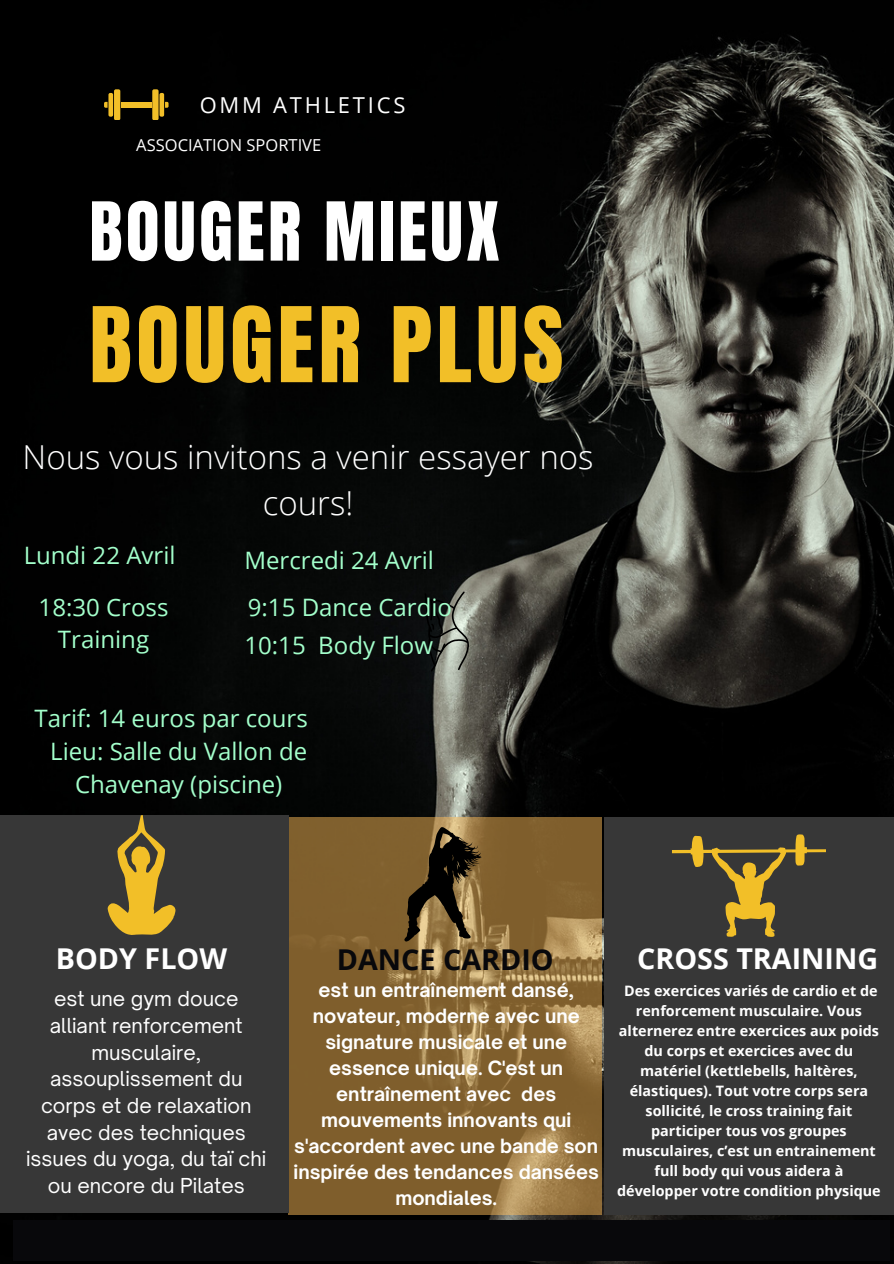
<style>
.page{position:relative;width:894px;height:1264px;background:#fff}
.page>*{position:absolute;margin:0;border:0;box-sizing:border-box;transform-origin:0 0}
.t1{font:88.5px "Anton";letter-spacing:.05em;color:#f2bf28}
.t2{font:69px "Anton";letter-spacing:.05em;color:#fff}
.t3{font:300 33px/46.2px "Open Sans";color:#fff;text-align:center}
.t4{font:700 28.65px "Open Sans";color:#fff}
.t5{font:700 28.65px "Open Sans";color:#08080b}
.t6{font:24px/32.7px "Open Sans";color:#a3ffcb;text-align:center}
.t7{font:21.9px "Open Sans";letter-spacing:.125em;color:#fff}
.t8{font:19.8px/26.7px "Open Sauce One";color:#fff;text-align:center}
.t9{font:700 18.75px/25.8px "Open Sauce One";color:#fff;text-align:center}
.t10{font:16.5px "Open Sans";color:#fff}
.t11{font:700 14.4px/20.1px "Open Sans";color:#fff;text-align:center}
</style>
<div class="page">
<img style="left:0;top:0;width:893px;height:1263px">
<svg style="left:289px;top:817px;width:312px;height:397px;background:#886734"></svg>
<div style="left:0;top:815px;width:289px;height:397px;background:#373737"></div>
<div style="left:603px;top:817px;width:290px;height:397px;background:#373737"></div>
<div style="left:121px;top:102px;width:30px;height:6px;background:#f2bf28"></div>
<svg style="left:165px;top:102px;width:3px;height:6px"></svg>
<svg style="left:104px;top:102px;width:3px;height:6px"></svg>
<div style="left:108px;top:93px;width:5px;height:24px;background:#f2bf28;border-radius:2px"></div>
<div style="left:114px;top:89px;width:6px;height:31px;background:#f2bf28;border-radius:2px"></div>
<div style="left:159px;top:93px;width:5px;height:24px;background:#f2bf28;border-radius:2px"></div>
<div style="left:152px;top:89px;width:6px;height:31px;background:#f2bf28;border-radius:2px"></div>
<svg style="left:424px;top:591px;width:45px;height:80px;background:#5a5e58"></svg>
<svg style="left:107px;top:815px;width:69px;height:120px"></svg>
<svg style="left:404px;top:827px;width:77px;height:114px;background:#634f2e"></svg>
<svg style="left:672px;top:834px;width:153px;height:102px"></svg>
<div style="left:14px;top:1220px;width:874px;height:40px;background:#08080b"></div>
<h3 class="t7" style="left:200px;top:89px;width:207px">OMM ATHLETICS</h3>
<h6 class="t10" style="left:136px;top:134px;width:186px">ASSOCIATION SPORTIVE</h6>
<h2 class="t2" style="left:89px;top:182px;width:412px">BOUGER MIEUX</h2>
<h1 class="t1" style="left:89px;top:281px;width:475px">BOUGER PLUS</h1>
<p class="t3" style="left:23px;top:433px;width:572px">Nous vous invitons a venir essayer nos cours!</p>
<p class="t6" style="left:24px;top:538px;width:153px">Lundi 22 Avril</p>
<h4 class="t6" style="left:39px;top:590px;width:131px">18:30 Cross<br>Training</h4>
<p class="t6" style="left:244px;top:543px;width:191px">Mercredi 24 Avril</p>
<h6 class="t6" style="left:248px;top:590px;width:205px">9:15 Dance Cardio</h6>
<h6 class="t6" style="left:244px;top:628px;width:190px">10:15 Body Flow</h6>
<p class="t6" style="left:35px;top:701px;width:275px">Tarif: 14 euros par cours</p>
<h4 class="t6" style="left:50px;top:734px;width:258px">Lieu: Salle du Vallon de<br>Chavenay (piscine)</h4>
<h6 class="t4" style="left:56px;top:938px;width:173px">BODY FLOW</h6>
<h6 class="t8" style="left:26px;top:985px;width:242px">est une gym douce alliant renforcement musculaire, assouplissement du corps et de relaxation avec des techniques issues du yoga, du taï chi ou encore du Pilates</h6>
<p class="t5" style="left:337px;top:939px;width:218px">DANCE CARDIO</p>
<h5 class="t4" style="left:637px;top:938px;width:242px">CROSS TRAINING</h5>
<p class="t9" style="left:293px;top:977px;width:307px">est un entraînement dansé, novateur, moderne avec une signature musicale et une essence unique. C'est un entraînement avec des mouvements innovants qui s'accordent avec une bande son inspirée des tendances dansées mondiales.</p>
<h6 class="t11" style="left:617px;top:979px;width:265px">Des exercices variés de cardio et de renforcement musculaire. Vous alternerez entre exercices aux poids du corps et exercices avec du matériel (kettlebells, haltères, élastiques). Tout votre corps sera sollicité, le cross training fait participer tous vos groupes musculaires, c’est un entrainement full body qui vous aidera à développer votre condition physique</h6>
</div>
